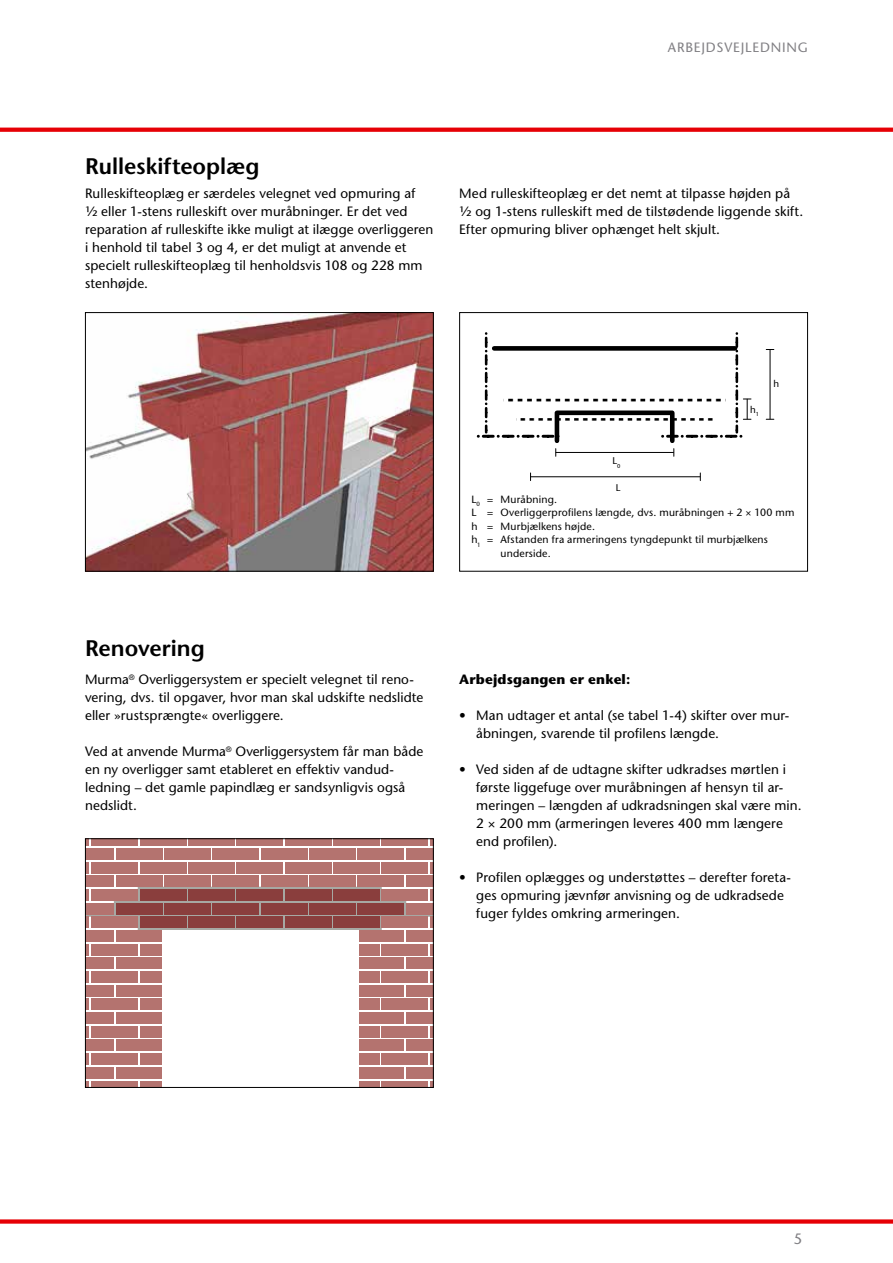
<style>
.page{position:relative;width:893px;height:1263px;background:#fff}
.page>*{position:absolute;margin:0;border:0;box-sizing:border-box;transform-origin:0 0}
.t1{font:600 22.5px "Stone Sans";color:#000}
.t2{font:15px "Stone Sans";color:#818084}
.t3{font:13.5px/18px "Stone Sans";letter-spacing:.01em;color:#000}
.t4{font:700 13.5px "Stone Sans";letter-spacing:.015em;color:#000}
.t5{font:13.5px "Stone Sans";letter-spacing:.06em;color:#818084}
.t6{font:10.5px "Stone Sans";letter-spacing:.02em;color:#000}
.t7{font:9.75px "Stone Sans";color:#000}
</style>
<div class="page">
<svg style="left:1px;top:128px;width:892px;height:4px;background:#e70a0f"></svg>
<div style="left:0;top:1219px;width:893px;height:5px;background:#e60005"></div>
<img style="left:87px;top:314px;width:345px;height:256px">
<div style="left:85px;top:312px;width:349px;height:260px;border:1px solid #000"></div>
<div style="left:459px;top:312px;width:349px;height:260px;border:1px solid #000"></div>
<hr style="left:556px;top:452px;width:117px;height:1px;background:#000">
<hr style="left:531px;top:476px;width:169px;height:1px;background:#000">
<hr style="left:770px;top:350px;width:1px;height:69px;background:#000">
<svg style="left:478px;top:333px;width:273px;height:105px"></svg>
<svg style="left:87px;top:840px;width:2px;height:6px"></svg>
<div style="left:92px;top:839px;width:46px;height:7px;background:#b4736f"></div>
<div style="left:140px;top:839px;width:46px;height:7px;background:#b4736f"></div>
<div style="left:188px;top:839px;width:46px;height:7px;background:#b4736f"></div>
<div style="left:237px;top:839px;width:46px;height:7px;background:#b4736f"></div>
<div style="left:285px;top:839px;width:46px;height:7px;background:#b4736f"></div>
<div style="left:333px;top:839px;width:46px;height:7px;background:#b4736f"></div>
<div style="left:382px;top:839px;width:46px;height:7px;background:#b4736f"></div>
<svg style="left:430px;top:840px;width:2px;height:6px"></svg>
<div style="left:85px;top:848px;width:29px;height:11px;background:#b4736f"></div>
<div style="left:116px;top:848px;width:46px;height:11px;background:#b4736f"></div>
<div style="left:165px;top:848px;width:46px;height:11px;background:#b4736f"></div>
<div style="left:213px;top:848px;width:46px;height:11px;background:#b4736f"></div>
<div style="left:261px;top:848px;width:46px;height:11px;background:#b4736f"></div>
<div style="left:310px;top:848px;width:46px;height:11px;background:#b4736f"></div>
<div style="left:358px;top:848px;width:46px;height:11px;background:#b4736f"></div>
<div style="left:406px;top:848px;width:27px;height:11px;background:#b4736f"></div>
<hr style="left:85px;top:862px;width:4px;height:11px;background:#b4736f">
<div style="left:92px;top:862px;width:46px;height:11px;background:#b4736f"></div>
<div style="left:140px;top:862px;width:46px;height:11px;background:#b4736f"></div>
<div style="left:188px;top:862px;width:46px;height:11px;background:#b4736f"></div>
<div style="left:237px;top:862px;width:46px;height:11px;background:#b4736f"></div>
<div style="left:285px;top:862px;width:46px;height:11px;background:#b4736f"></div>
<div style="left:333px;top:862px;width:46px;height:11px;background:#b4736f"></div>
<div style="left:382px;top:862px;width:46px;height:11px;background:#b4736f"></div>
<svg style="left:430px;top:862px;width:2px;height:11px"></svg>
<div style="left:85px;top:876px;width:29px;height:11px;background:#b4736f"></div>
<div style="left:116px;top:876px;width:46px;height:11px;background:#b4736f"></div>
<div style="left:165px;top:876px;width:46px;height:11px;background:#b4736f"></div>
<div style="left:213px;top:876px;width:46px;height:11px;background:#b4736f"></div>
<div style="left:261px;top:876px;width:46px;height:11px;background:#b4736f"></div>
<div style="left:310px;top:876px;width:46px;height:11px;background:#b4736f"></div>
<div style="left:358px;top:876px;width:46px;height:11px;background:#b4736f"></div>
<div style="left:406px;top:876px;width:27px;height:11px;background:#b4736f"></div>
<svg style="left:87px;top:887px;width:345px;height:43px;background:#9b5f5d"></svg>
<div style="left:85px;top:930px;width:29px;height:11px;background:#b4736f"></div>
<div style="left:116px;top:930px;width:46px;height:11px;background:#b4736f"></div>
<div style="left:358px;top:930px;width:46px;height:11px;background:#b4736f"></div>
<div style="left:406px;top:930px;width:27px;height:11px;background:#b4736f"></div>
<hr style="left:85px;top:944px;width:4px;height:11px;background:#b4736f">
<div style="left:92px;top:944px;width:46px;height:11px;background:#b4736f"></div>
<div style="left:140px;top:944px;width:46px;height:11px;background:#b4736f"></div>
<div style="left:333px;top:944px;width:46px;height:11px;background:#b4736f"></div>
<div style="left:382px;top:944px;width:46px;height:11px;background:#b4736f"></div>
<svg style="left:430px;top:944px;width:2px;height:11px"></svg>
<div style="left:85px;top:958px;width:29px;height:11px;background:#b4736f"></div>
<div style="left:116px;top:958px;width:46px;height:11px;background:#b4736f"></div>
<div style="left:358px;top:958px;width:46px;height:11px;background:#b4736f"></div>
<div style="left:406px;top:958px;width:27px;height:11px;background:#b4736f"></div>
<hr style="left:85px;top:971px;width:4px;height:11px;background:#b4736f">
<div style="left:92px;top:971px;width:46px;height:11px;background:#b4736f"></div>
<div style="left:140px;top:971px;width:46px;height:11px;background:#b4736f"></div>
<div style="left:333px;top:971px;width:46px;height:11px;background:#b4736f"></div>
<div style="left:382px;top:971px;width:46px;height:11px;background:#b4736f"></div>
<svg style="left:430px;top:971px;width:2px;height:11px"></svg>
<div style="left:85px;top:985px;width:29px;height:11px;background:#b4736f"></div>
<div style="left:116px;top:985px;width:46px;height:11px;background:#b4736f"></div>
<div style="left:358px;top:985px;width:46px;height:11px;background:#b4736f"></div>
<div style="left:406px;top:985px;width:27px;height:11px;background:#b4736f"></div>
<hr style="left:85px;top:999px;width:4px;height:11px;background:#b4736f">
<div style="left:92px;top:999px;width:46px;height:11px;background:#b4736f"></div>
<div style="left:140px;top:999px;width:46px;height:11px;background:#b4736f"></div>
<div style="left:333px;top:999px;width:46px;height:11px;background:#b4736f"></div>
<div style="left:382px;top:999px;width:46px;height:11px;background:#b4736f"></div>
<svg style="left:430px;top:999px;width:2px;height:11px"></svg>
<div style="left:85px;top:1012px;width:29px;height:11px;background:#b4736f"></div>
<div style="left:116px;top:1012px;width:46px;height:11px;background:#b4736f"></div>
<div style="left:358px;top:1012px;width:46px;height:11px;background:#b4736f"></div>
<div style="left:406px;top:1012px;width:27px;height:11px;background:#b4736f"></div>
<hr style="left:85px;top:1026px;width:4px;height:11px;background:#b4736f">
<div style="left:92px;top:1026px;width:46px;height:11px;background:#b4736f"></div>
<div style="left:140px;top:1026px;width:46px;height:11px;background:#b4736f"></div>
<div style="left:333px;top:1026px;width:46px;height:11px;background:#b4736f"></div>
<div style="left:382px;top:1026px;width:46px;height:11px;background:#b4736f"></div>
<svg style="left:430px;top:1026px;width:2px;height:11px"></svg>
<div style="left:85px;top:1040px;width:29px;height:11px;background:#b4736f"></div>
<div style="left:116px;top:1040px;width:46px;height:11px;background:#b4736f"></div>
<div style="left:358px;top:1040px;width:46px;height:11px;background:#b4736f"></div>
<div style="left:406px;top:1040px;width:27px;height:11px;background:#b4736f"></div>
<hr style="left:85px;top:1053px;width:4px;height:12px;background:#b4736f">
<div style="left:92px;top:1053px;width:46px;height:12px;background:#b4736f"></div>
<div style="left:140px;top:1053px;width:46px;height:12px;background:#b4736f"></div>
<div style="left:333px;top:1053px;width:46px;height:12px;background:#b4736f"></div>
<div style="left:382px;top:1053px;width:46px;height:12px;background:#b4736f"></div>
<svg style="left:430px;top:1053px;width:2px;height:12px"></svg>
<div style="left:85px;top:1067px;width:29px;height:11px;background:#b4736f"></div>
<div style="left:116px;top:1067px;width:46px;height:11px;background:#b4736f"></div>
<div style="left:358px;top:1067px;width:46px;height:11px;background:#b4736f"></div>
<div style="left:406px;top:1067px;width:27px;height:11px;background:#b4736f"></div>
<div style="left:92px;top:1081px;width:46px;height:6px;background:#b4736f"></div>
<div style="left:140px;top:1081px;width:46px;height:6px;background:#b4736f"></div>
<div style="left:333px;top:1081px;width:46px;height:6px;background:#b4736f"></div>
<div style="left:382px;top:1081px;width:46px;height:6px;background:#b4736f"></div>
<div style="left:162px;top:930px;width:196px;height:157px;background:#fff"></div>
<div style="left:85px;top:838px;width:349px;height:250px;border:1px solid #000"></div>
<p class="t5" style="left:668px;top:39px;width:141px">ARBEJDSVEJLEDNING</p>
<h1 class="t1" style="left:85px;top:152px;width:176px">Rulleskifteoplæg</h1>
<p class="t3" style="left:85px;top:184px;width:350px">Rulleskifteoplæg er særdeles velegnet ved opmuring af<br>½ eller 1-stens rulleskift over muråbninger. Er det ved reparation af rulleskifte ikke muligt at ilægge overliggeren i henhold til tabel 3 og 4, er det muligt at anvende et specielt rulleskifteoplæg til henholdsvis 108 og 228 mm stenhøjde.</p>
<p class="t3" style="left:459px;top:184px;width:346px">Med rulleskifteoplæg er det nemt at tilpasse højden på ½ og 1-stens rulleskift med de tilstødende liggende skift.<br>Efter opmuring bliver ophænget helt skjult.</p>
<p class="t7" style="left:612px;top:455px;width:9px">L<sub>0</sub></p>
<p class="t7" style="left:616px;top:481px;width:6px">L</p>
<p class="t7" style="left:750px;top:403px;width:10px">h<sub>1</sub></p>
<p class="t7" style="left:773px;top:377px;width:7px">h</p>
<h1 class="t1" style="left:85px;top:635px;width:121px">Renovering</h1>
<p class="t3" style="left:85px;top:670px;width:340px">Murma<sup>®</sup> Overliggersystem er specielt velegnet til reno&shy;vering, dvs. til opgaver, hvor man skal udskifte nedslidte eller »rustsprængte« overliggere.</p>
<p class="t3" style="left:85px;top:742px;width:340px">Ved at anvende Murma<sup>®</sup> Overliggersystem får man både en ny overligger samt etableret en effektiv vandud&shy;ledning – det gamle papindlæg er sandsynligvis også nedslidt.</p>
<p class="t6" style="left:471px;top:493px;width:87px">L<sub>0</sub> = Muråbning.</p>
<p class="t6" style="left:471px;top:506px;width:324px">L = Overliggerprofilens længde, dvs. muråbningen + 2 × 100 mm</p>
<p class="t6" style="left:472px;top:520px;width:125px">h = Murbjælkens højde.</p>
<p class="t6" style="left:472px;top:533px;width:298px">h<sub>1</sub> = Afstanden fra armeringens tyngdepunkt til murbjælkens</p>
<p class="t6" style="left:501px;top:547px;width:52px">underside.</p>
<p class="t4" style="left:459px;top:671px;width:172px">Arbejdsgangen er enkel:</p>
<p class="t3" style="left:476px;top:706px;width:315px;text-indent:-17px">• Man udtager et antal (se tabel 1-4) skifter over mur&shy;åbningen, svarende til profilens længde.</p>
<p class="t3" style="left:476px;top:760px;width:327px;text-indent:-17px">• Ved siden af de udtagne skifter udkradses mørtlen i første liggefuge over muråbningen af hensyn til ar&shy;meringen – længden af udkradsningen skal være min.<br>2 × 200 mm (armeringen leveres 400 mm længere end profilen).</p>
<p class="t3" style="left:476px;top:868px;width:316px;text-indent:-17px">• Profilen oplægges og understøttes – derefter foreta&shy;ges opmuring jævnfør anvisning og de udkradsede fuger fyldes omkring armeringen.</p>
<p class="t2" style="left:794px;top:1230px;width:16px">5<sup>7</sup></p>
</div>
